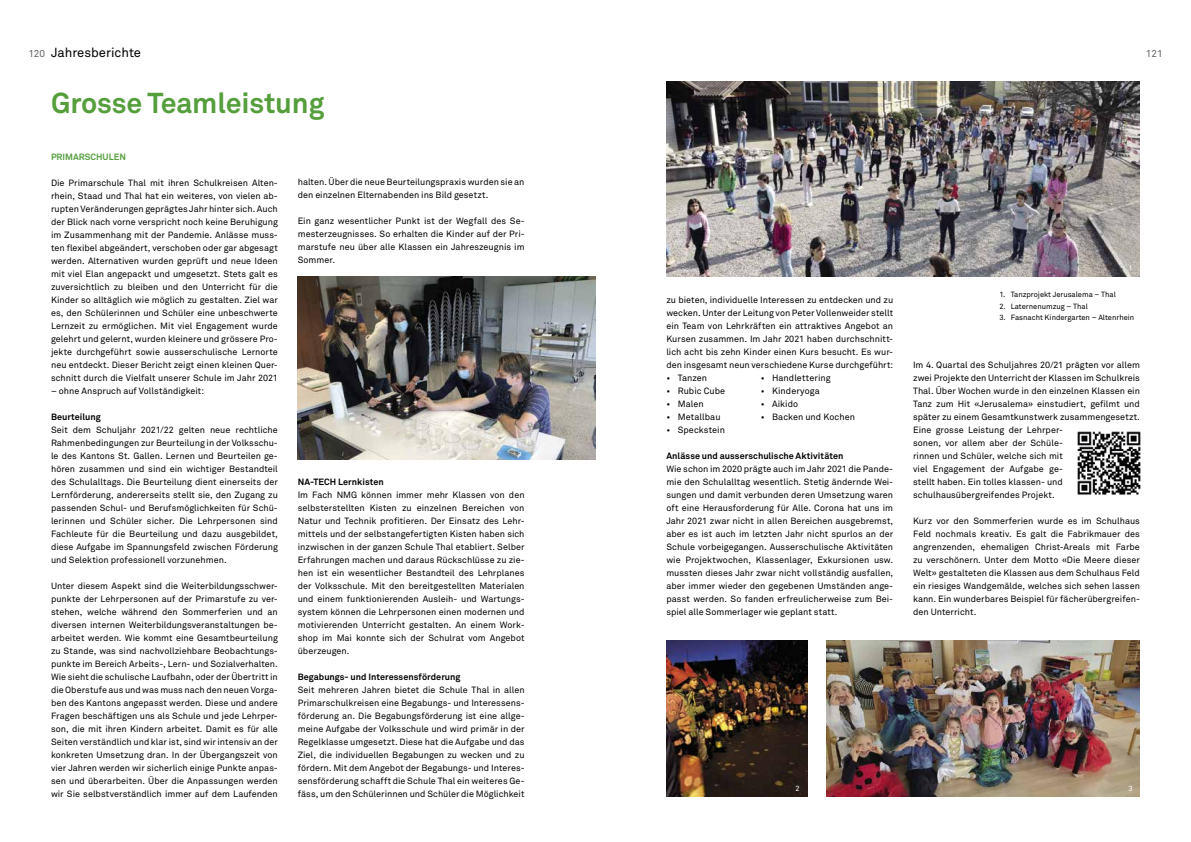
<style>
.page{position:relative;width:1191px;height:842px;background:#fff}
.page>*{position:absolute;margin:0;border:0;box-sizing:border-box;transform-origin:0 0}
.t1{font:700 28.5px "Akkurat";letter-spacing:-.005em;color:#559e3c}
.t2{font:13px "Akkurat";color:#000}
.t3{font:10px "Akkurat";color:#636363}
.t4{font:9px/13px "Akkurat";letter-spacing:.005em;color:#000;text-align:justify}
.t5{font:700 9px "Akkurat";letter-spacing:.005em;color:#000}
.t6{font:700 9px "Akkurat";color:#559e3c}
.t7{font:7.5px "Akkurat";color:#000}
.t8{font:7.5px "Akkurat";color:#fff}
.s1{font-size:10px;color:#636363}
</style>
<div class="page">
<img style="left:298px;top:277px;width:297px;height:182px">
<img style="left:666px;top:81px;width:474px;height:196px">
<img style="left:1077px;top:431px;width:64px;height:64px">
<img style="left:666px;top:641px;width:141px;height:156px">
<img style="left:827px;top:641px;width:313px;height:156px">
<h2 class="t2" style="left:28px;top:45px;width:114px"><span class="s1">120</span> Jahresberichte</h2>
<p class="t3" style="left:1145px;top:47px;width:18px">121</p>
<h1 class="t1" style="left:51px;top:85px;width:275px">Grosse Teamleistung</h1>
<p class="t6" style="left:51px;top:151px;width:76px">PRIMARSCHULEN</p>
<p class="t4" style="left:51px;top:176px;width:228px">Die Primarschule Thal mit ihren Schulkreisen Alten&shy;rhein, Staad und Thal hat ein weiteres, von vielen ab&shy;rupten Veränderungen geprägtes Jahr hinter sich. Auch der Blick nach vorne verspricht noch keine Beruhigung im Zusammenhang mit der Pandemie. Anlässe muss&shy;ten flexibel abgeändert, verschoben oder gar abgesagt werden. Alternativen wurden geprüft und neue Ideen mit viel Elan angepackt und umgesetzt. Stets galt es zuversichtlich zu bleiben und den Unterricht für die Kinder so alltäglich wie möglich zu gestalten. Ziel war es, den Schülerinnen und Schüler eine unbeschwerte Lernzeit zu ermöglichen. Mit viel Engagement wurde gelehrt und gelernt, wurden kleinere und grössere Pro&shy;jekte durchgeführt sowie ausserschulische Lernorte neu entdeckt. Dieser Bericht zeigt einen kleinen Quer&shy;schnitt durch die Vielfalt unserer Schule im Jahr 2021</p>
<p class="t4" style="left:51px;top:384px;width:155px">– ohne Anspruch auf Vollständigkeit:</p>
<p class="t5" style="left:51px;top:411px;width:51px">Beurteilung</p>
<p class="t4" style="left:51px;top:423px;width:228px">Seit dem Schuljahr 2021/22 gelten neue rechtliche Rahmenbedingungen zur Beurteilung in der Volksschu&shy;le des Kantons St. Gallen. Lernen und Beurteilen ge&shy;hören zusammen und sind ein wichtiger Bestandteil des Schulalltags. Die Beurteilung dient einerseits der Lernförderung, andererseits stellt sie, den Zugang zu passenden Schul- und Berufsmöglichkeiten für Schü&shy;lerinnen und Schüler sicher. Die Lehrpersonen sind Fachleute für die Beurteilung und dazu ausgebildet, diese Aufgabe im Spannungsfeld zwischen Förderung und Selektion professionell vorzunehmen.</p>
<p class="t4" style="left:51px;top:579px;width:228px">Unter diesem Aspekt sind die Weiterbildungsschwer&shy;punkte der Lehrpersonen auf der Primarstufe zu ver&shy;stehen, welche während den Sommerferien und an diversen internen Weiterbildungsveranstaltungen be&shy;arbeitet werden. Wie kommt eine Gesamtbeurteilung zu Stande, was sind nachvollziehbare Beobachtungs&shy;punkte im Bereich Arbeits-, Lern- und Sozialverhalten.<br>Wie sieht die schulische Laufbahn, oder der Übertritt in die Oberstufe aus und was muss nach den neuen Vorga&shy;ben des Kantons angepasst werden. Diese und andere Fragen beschäftigen uns als Schule und jede Lehrper&shy;son, die mit ihren Kindern arbeitet. Damit es für alle Seiten verständlich und klar ist, sind wir intensiv an der konkreten Umsetzung dran. In der Übergangszeit von vier Jahren werden wir sicherlich einige Punkte anpas&shy;sen und überarbeiten. Über die Anpassungen werden wir Sie selbstverständlich immer auf dem Laufenden</p>
<p class="t4" style="left:298px;top:176px;width:228px">halten. Über die neue Beurteilungspraxis wurden sie an den einzelnen Elternabenden ins Bild gesetzt.</p>
<p class="t4" style="left:298px;top:215px;width:228px">Ein ganz wesentlicher Punkt ist der Wegfall des Se&shy;mesterzeugnisses. So erhalten die Kinder auf der Pri&shy;marstufe neu über alle Klassen ein Jahreszeugnis im Sommer.</p>
<p class="t5" style="left:298px;top:476px;width:88px">NA-TECH Lernkisten</p>
<p class="t4" style="left:298px;top:488px;width:228px">Im Fach NMG können immer mehr Klassen von den selbsterstellten Kisten zu einzelnen Bereichen von Natur und Technik profitieren. Der Einsatz des Lehr&shy;mittels und der selbstangefertigten Kisten haben sich inzwischen in der ganzen Schule Thal etabliert. Selber Erfahrungen machen und daraus Rückschlüsse zu zie&shy;hen ist ein wesentlicher Bestandteil des Lehrplanes der Volksschule. Mit den bereitgestellten Materialen und einem funktionierenden Ausleih- und Wartungs&shy;system können die Lehrpersonen einen modernen und motivierenden Unterricht gestalten. An einem Work&shy;shop im Mai konnte sich der Schulrat vom Angebot überzeugen.</p>
<p class="t5" style="left:298px;top:671px;width:164px">Begabungs- und Interessensförderung</p>
<p class="t4" style="left:298px;top:683px;width:228px">Seit mehreren Jahren bietet die Schule Thal in allen Primarschulkreisen eine Begabungs- und Interessens&shy;förderung an. Die Begabungsförderung ist eine allge&shy;meine Aufgabe der Volksschule und wird primär in der Regelklasse umgesetzt. Diese hat die Aufgabe und das Ziel, die individuellen Begabungen zu wecken und zu fördern. Mit dem Angebot der Begabungs- und Interes&shy;sensförderung schafft die Schule Thal ein weiteres Ge&shy;fäss, um den Schülerinnen und Schüler die Möglichkeit</p>
<p class="t4" style="left:666px;top:293px;width:228px">zu bieten, individuelle Interessen zu entdecken und zu wecken. Unter der Leitung von Peter Vollenweider stellt ein Team von Lehrkräften ein attraktives Angebot an Kursen zusammen. Im Jahr 2021 haben durchschnitt&shy;lich acht bis zehn Kinder einen Kurs besucht. Es wur&shy;den insgesamt neun verschiedene Kurse durchgeführt:</p>
<p class="t4" style="left:666px;top:371px;width:42px">• Tanzen</p>
<p class="t4" style="left:666px;top:384px;width:60px">• Rubic Cube</p>
<p class="t4" style="left:666px;top:397px;width:39px">• Malen</p>
<p class="t4" style="left:666px;top:410px;width:56px">• Metallbau</p>
<p class="t4" style="left:666px;top:423px;width:60px">• Speckstein</p>
<p class="t5" style="left:666px;top:450px;width:178px">Anlässe und ausserschulische Aktivitäten</p>
<p class="t4" style="left:666px;top:462px;width:228px">Wie schon im 2020 prägte auch im Jahr 2021 die Pande&shy;mie den Schulalltag wesentlich. Stetig ändernde Wei&shy;sungen und damit verbunden deren Umsetzung waren oft eine Herausforderung für Alle. Corona hat uns im Jahr 2021 zwar nicht in allen Bereichen ausgebremst, aber es ist auch im letzten Jahr nicht spurlos an der Schule vorbeigegangen. Ausserschulische Aktivitäten wie Projektwochen, Klassenlager, Exkursionen usw. mussten dieses Jahr zwar nicht vollständig ausfallen, aber immer wieder den gegebenen Umständen ange&shy;passt werden. So fanden erfreulicherweise zum Bei&shy;spiel alle Sommerlager wie geplant statt.</p>
<p class="t4" style="left:760px;top:371px;width:71px">• Handlettering</p>
<p class="t4" style="left:760px;top:384px;width:61px">• Kinderyoga</p>
<p class="t4" style="left:760px;top:397px;width:39px">• Aikido</p>
<p class="t4" style="left:760px;top:410px;width:96px">• Backen und Kochen</p>
<p class="t8" style="left:1128px;top:264px;width:6px">1</p>
<p class="t7" style="left:999px;top:290px;width:118px">1. Tanzprojekt Jerusalema – Thal</p>
<p class="t7" style="left:999px;top:301px;width:90px">2. Laternenumzug – Thal</p>
<p class="t7" style="left:999px;top:313px;width:136px">3. Fasnacht Kindergarten – Altenrhein</p>
<p class="t4" style="left:913px;top:358px;width:228px;text-align:left">Im 4. Quartal des Schuljahres 20/21 prägten vor allem zwei Projekte den Unterricht der Klassen im Schulkreis Thal. Über Wochen wurde in den einzelnen Klassen ein Tanz zum Hit «Jerusalema» einstudiert, gefilmt und später zu einem Gesamtkunstwerk zusammengesetzt.<br>Eine grosse Leistung der Lehrper-<br>sonen, vor allem aber der Schüle-<br>rinnen und Schüler, welche sich mit<br>viel Engagement der Aufgabe ge-<br>stellt haben. Ein tolles klassen- und schulhausübergreifendes Projekt.</p>
<p class="t4" style="left:913px;top:514px;width:228px">Kurz vor den Sommerferien wurde es im Schulhaus Feld nochmals kreativ. Es galt die Fabrikmauer des angrenzenden, ehemaligen Christ-Areals mit Farbe zu verschönern. Unter dem Motto «Die Meere dieser Welt» gestalteten die Klassen aus dem Schulhaus Feld ein riesiges Wandgemälde, welches sich sehen lassen kann. Ein wunderbares Beispiel für fächerübergreifen&shy;den Unterricht.</p>
<p class="t8" style="left:795px;top:784px;width:6px">2</p>
<p class="t8" style="left:1128px;top:784px;width:6px">3</p>
</div>
